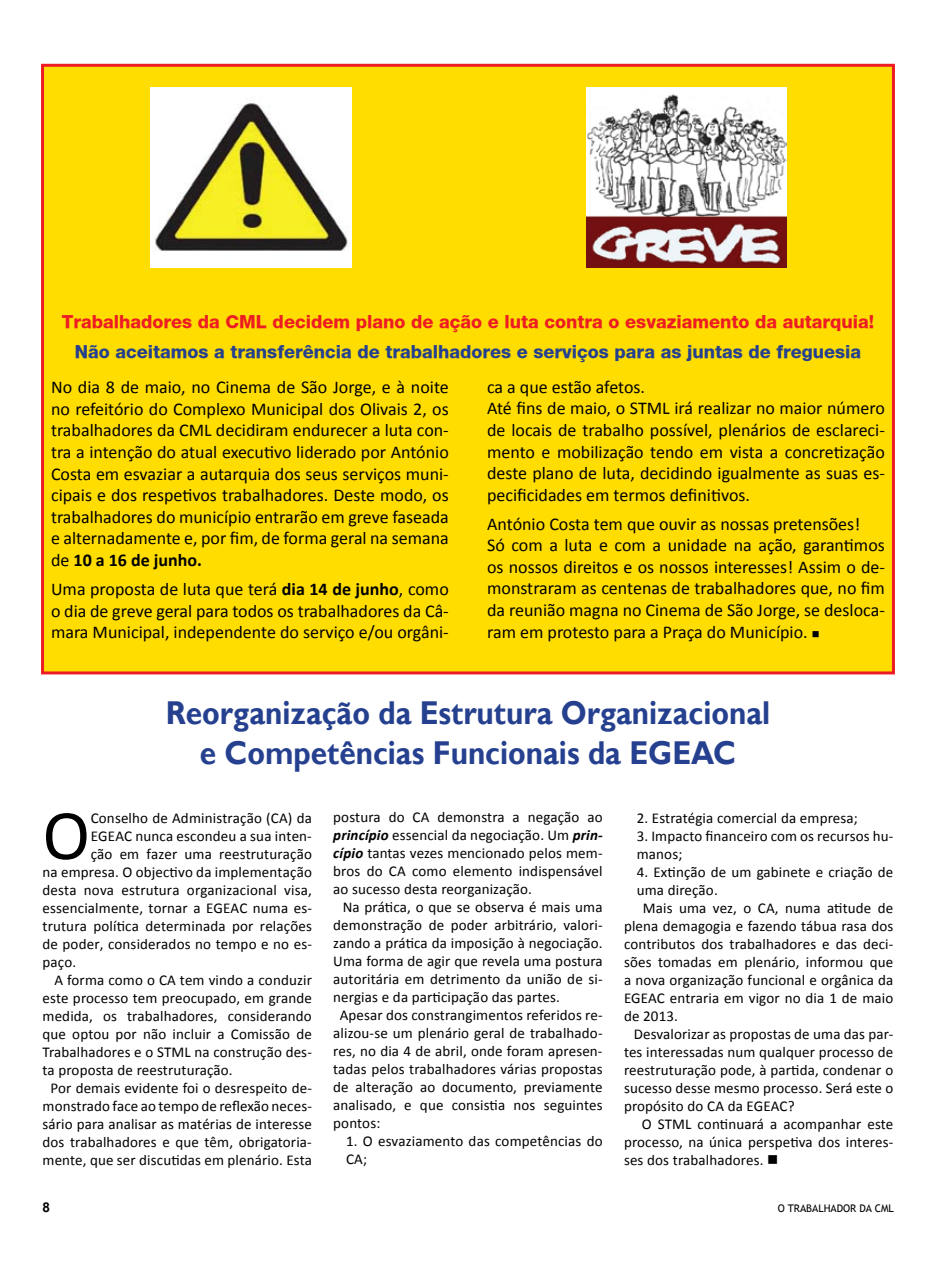
<style>
.page{position:relative;width:936px;height:1263px;background:#fff}
.page>*{position:absolute;margin:0;border:0;box-sizing:border-box;transform-origin:0 0}
.t1{font:71.7px "Calibri";color:#000}
.t2{font:700 33px/39.6px "Gill Sans";color:#25408f;text-align:center;scale:.9 1}
.t3{font:18px/21.6px "Calibri";color:#000;text-align:justify}
.t4{font:800 18px "Helvetica Neue";color:#25408f}
.t5{font:800 18px "Helvetica Neue";color:#ed1c24}
.t6{font:15px/18px "Calibri";letter-spacing:.01em;color:#000}
.t7{font:700 13.5px "Arial";color:#000}
.t8{font:10.5px "Trebuchet MS";color:#000}
.s1{font-weight:700}
.s2{font-weight:700;font-style:italic}
</style>
<div class="page">
<div style="left:43px;top:65px;width:850px;height:608px;background:#fd0"></div>
<div style="left:41px;top:64px;width:853px;height:610px;border:3px solid #ed1c24"></div>
<img style="left:151px;top:88px;width:200px;height:180px">
<img style="left:586px;top:88px;width:200px;height:180px">
<p class="t5" style="left:62px;top:311px;width:813px">Trabalhadores da CML decidem plano de ação e luta contra o esvaziamento da autarquia!</p>
<p class="t4" style="left:75px;top:341px;width:787px">Não aceitamos a transferência de trabalhadores e serviços para as juntas de freguesia</p>
<p class="t3" style="left:51px;top:377px;width:399px">No dia 8 de maio, no Cinema de São Jorge, e à noite no refeitório do Complexo Municipal dos Olivais 2, os trabalhadores da CML decidiram endurecer a luta con&shy;tra a intenção do atual executivo liderado por António Costa em esvaziar a autarquia dos seus serviços muni&shy;cipais e dos respetivos trabalhadores. Deste modo, os trabalhadores do município entrarão em greve faseada e alternadamente e, por fim, de forma geral na semana de <span class="s1">10 a 16 de junho.</span></p>
<p class="t3" style="left:51px;top:578px;width:399px">Uma proposta de luta que terá <span class="s1">dia 14 de junho</span>, como o dia de greve geral para todos os trabalhadores da Câ&shy;mara Municipal, independente do serviço e/ou orgâni-</p>
<p class="t3" style="left:487px;top:376px;width:399px;text-align:left">ca a que estão afetos.<br>Até fins de maio, o STML irá realizar no maior número de locais de trabalho possível, plenários de esclareci&shy;mento e mobilização tendo em vista a concretização deste plano de luta, decidindo igualmente as suas es&shy;pecificidades em termos definitivos.</p>
<p class="t3" style="left:487px;top:513px;width:399px;text-align:left">António Costa tem que ouvir as nossas pretensões!<br>Só com a luta e com a unidade na ação, garantimos os nossos direitos e os nossos interesses! Assim o de&shy;monstraram as centenas de trabalhadores que, no fim da reunião magna no Cinema de São Jorge, se desloca&shy;ram em protesto para a Praça do Município. ■</p>
<h2 class="t2" style="left:166px;top:694px;width:673px">Reorganização da Estrutura Organizacional e Competências Funcionais da EGEAC</h2>
<h1 class="t1" style="left:43px;top:790px;width:49px">O</h1>
<p class="t6" style="left:91px;top:809px;width:223px">Conselho de Administração (CA) da</p>
<p class="t6" style="left:91px;top:827px;width:223px">EGEAC nunca escondeu a sua inten-</p>
<p class="t6" style="left:91px;top:845px;width:223px">ção em fazer uma reestruturação</p>
<p class="t6" style="left:43px;top:863px;width:271px">na empresa. O objectivo da implementação</p>
<p class="t6" style="left:43px;top:881px;width:271px">desta nova estrutura organizacional visa,</p>
<p class="t6" style="left:43px;top:899px;width:271px">essencialmente, tornar a EGEAC numa es-</p>
<p class="t6" style="left:43px;top:917px;width:271px">trutura política determinada por relações</p>
<p class="t6" style="left:43px;top:935px;width:271px">de poder, considerados no tempo e no es-</p>
<p class="t6" style="left:43px;top:953px;width:35px">paço.</p>
<p class="t6" style="left:54px;top:971px;width:259px">A forma como o CA tem vindo a conduzir</p>
<p class="t6" style="left:43px;top:989px;width:271px">este processo tem preocupado, em grande</p>
<p class="t6" style="left:43px;top:1007px;width:271px">medida, os trabalhadores, considerando</p>
<p class="t6" style="left:43px;top:1025px;width:271px">que optou por não incluir a Comissão de</p>
<p class="t6" style="left:43px;top:1043px;width:271px">Trabalhadores e o STML na construção des-</p>
<p class="t6" style="left:43px;top:1061px;width:192px">ta proposta de reestruturação.</p>
<p class="t6" style="left:51px;top:1079px;width:263px">Por demais evidente foi o desrespeito de-</p>
<p class="t6" style="left:43px;top:1097px;width:271px">monstrado face ao tempo de reflexão neces-</p>
<p class="t6" style="left:43px;top:1115px;width:271px">sário para analisar as matérias de interesse</p>
<p class="t6" style="left:43px;top:1133px;width:271px">dos trabalhadores e que têm, obrigatoria-</p>
<p class="t6" style="left:43px;top:1151px;width:271px">mente, que ser discutidas em plenário. Esta</p>
<p class="t6" style="left:333px;top:808px;width:271px;text-align:justify">postura do CA demonstra a negação ao <span class="s2">princípio</span> essencial da negociação. Um <span class="s2">prin&shy;cípio</span> tantas vezes mencionado pelos mem&shy;bros do CA como elemento indispensável ao sucesso desta reorganização.</p>
<p class="t6" style="left:342px;top:898px;width:261px">Na prática, o que se observa é mais uma</p>
<p class="t6" style="left:333px;top:916px;width:271px">demonstração de poder arbitrário, valori-</p>
<p class="t6" style="left:333px;top:934px;width:271px">zando a prática da imposição à negociação.</p>
<p class="t6" style="left:333px;top:952px;width:271px">Uma forma de agir que revela uma postura</p>
<p class="t6" style="left:333px;top:970px;width:271px">autoritária em detrimento da união de si-</p>
<p class="t6" style="left:333px;top:988px;width:228px">nergias e da participação das partes.</p>
<p class="t6" style="left:340px;top:1006px;width:264px">Apesar dos constrangimentos referidos re-</p>
<p class="t6" style="left:333px;top:1024px;width:271px">alizou-se um plenário geral de trabalhado-</p>
<p class="t6" style="left:333px;top:1042px;width:271px">res, no dia 4 de abril, onde foram apresen-</p>
<p class="t6" style="left:333px;top:1060px;width:271px">tadas pelos trabalhadores várias propostas</p>
<p class="t6" style="left:333px;top:1078px;width:271px">de alteração ao documento, previamente</p>
<p class="t6" style="left:333px;top:1096px;width:271px">analisado, e que consistia nos seguintes</p>
<p class="t6" style="left:333px;top:1114px;width:49px">pontos:</p>
<p class="t6" style="left:346px;top:1132px;width:258px">1. O esvaziamento das competências do<br>CA;</p>
<p class="t6" style="left:636px;top:809px;width:222px">2. Estratégia comercial da empresa;</p>
<p class="t6" style="left:636px;top:827px;width:258px">3. Impacto financeiro com os recursos hu&shy;manos;</p>
<p class="t6" style="left:636px;top:863px;width:258px">4. Extinção de um gabinete e criação de</p>
<p class="t6" style="left:636px;top:881px;width:82px">uma direção.</p>
<p class="t6" style="left:643px;top:899px;width:252px">Mais uma vez, o CA, numa atitude de</p>
<p class="t6" style="left:624px;top:917px;width:271px">plena demagogia e fazendo tábua rasa dos</p>
<p class="t6" style="left:624px;top:935px;width:271px">contributos dos trabalhadores e das deci-</p>
<p class="t6" style="left:624px;top:953px;width:271px">sões tomadas em plenário, informou que</p>
<p class="t6" style="left:624px;top:971px;width:271px">a nova organização funcional e orgânica da</p>
<p class="t6" style="left:624px;top:989px;width:271px">EGEAC entraria em vigor no dia 1 de maio</p>
<p class="t6" style="left:624px;top:1007px;width:55px">de 2013.</p>
<p class="t6" style="left:633px;top:1025px;width:261px">Desvalorizar as propostas de uma das par-</p>
<p class="t6" style="left:624px;top:1043px;width:271px">tes interessadas num qualquer processo de</p>
<p class="t6" style="left:624px;top:1061px;width:271px">reestruturação pode, à partida, condenar o</p>
<p class="t6" style="left:624px;top:1079px;width:271px">sucesso desse mesmo processo. Será este o</p>
<p class="t6" style="left:624px;top:1097px;width:172px">propósito do CA da EGEAC?</p>
<p class="t6" style="left:641px;top:1115px;width:253px">O STML continuará a acompanhar este</p>
<p class="t6" style="left:624px;top:1133px;width:271px">processo, na única perspetiva dos interes-</p>
<p class="t6" style="left:624px;top:1151px;width:156px">ses dos trabalhadores. ■</p>
<p class="t7" style="left:43px;top:1198px;width:9px">8</p>
<p class="t8" style="left:777px;top:1202px;width:118px">O TRABALHADOR DA CML</p>
</div>
